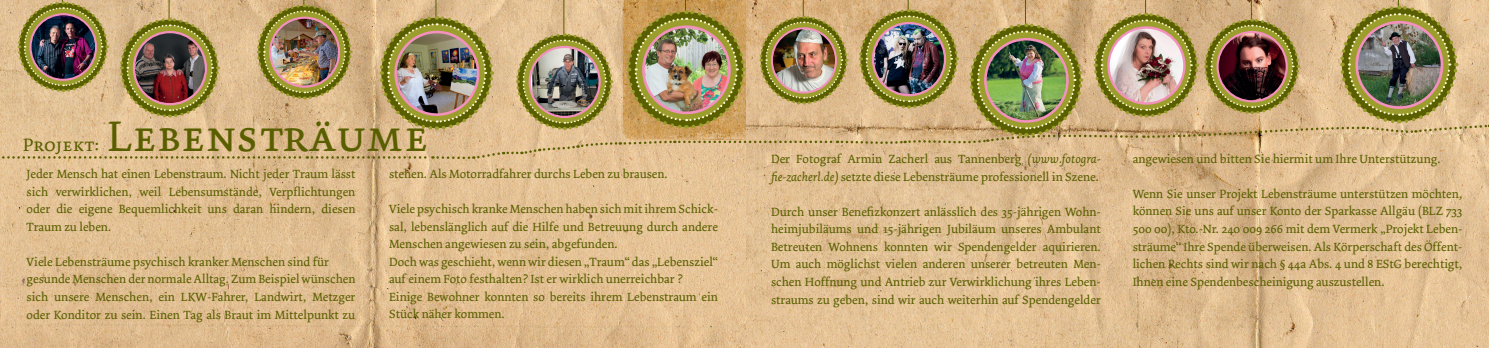
<style>
.page{position:relative;width:1489px;height:348px;background:#fff}
.page>*{position:absolute;margin:0;border:0;box-sizing:border-box;transform-origin:0 0}
.t1{font:45px "Dolly Small Caps";color:#595f00}
.t2{font:18.75px "Dolly Small Caps";color:#595f00}
.t3{font:12.5px/17.5px "Dolly";color:#595f00;text-align:justify}
.s1{font-style:italic}
</style>
<div class="page">
<img style="left:745px;top:160px;width:743px;height:187px">
<svg style="left:0;top:160px;width:745px;height:187px;background:#e0be91"></svg>
<img style="left:0;top:0;width:1489px;height:160px">
<img style="left:772px;top:28px;width:64px;height:64px;border-radius:32px">
<div style="left:771px;top:27px;width:66px;height:66px;border:2px solid #f391bd;border-radius:50%"></div>
<h1 class="t1" style="left:108px;top:109px;width:322px">Lebensträume</h1>
<p class="t3" style="left:389px;top:165px;width:280px">stehen. Als Motorradfahrer durchs Leben zu brausen.</p>
<p class="t3" style="left:389px;top:200px;width:330px;text-align:left">Viele psychisch kranke Menschen haben sich mit ihrem Schick&shy;sal, lebenslänglich auf die Hilfe und Betreuung durch andere Menschen angewiesen zu sein, abgefunden.<br>Doch was geschieht, wenn wir diesen „Traum“ das „Lebensziel“ auf einem Foto festhalten? Ist er wirklich unerreichbar ?<br>Einige Bewohner konnten so bereits ihrem Lebenstraum ein Stück näher kommen.</p>
<h2 class="t2" style="left:23px;top:134px;width:77px">Projekt:</h2>
<p class="t3" style="left:27px;top:165px;width:330px">Jeder Mensch hat einen Lebenstraum. Nicht jeder Traum lässt sich verwirklichen, weil Lebensumstände, Verpflichtungen oder die eigene Bequemlichkeit uns daran hindern, diesen Traum zu leben.</p>
<p class="t3" style="left:27px;top:253px;width:330px;text-align:left">Viele Lebensträume psychisch kranker Menschen sind für gesunde Menschen der normale Alltag. Zum Beispiel wünschen sich unsere Menschen, ein LKW-Fahrer, Landwirt, Metzger oder Konditor zu sein. Einen Tag als Braut im Mittelpunkt zu</p>
<p class="t3" style="left:771px;top:150px;width:331px">Der Fotograf Armin Zacherl aus Tannenberg <span class="s1">(www.fotogra&shy;fie-zacherl.de)</span> setzte diese Lebensträume professionell in Szene.</p>
<p class="t3" style="left:771px;top:203px;width:331px">Durch unser Benefizkonzert anlässlich des 35-jährigen Wohn&shy;heimjubiläums und 15-jährigen Jubiläum unseres Ambulant Betreuten Wohnens konnten wir Spendengelder aquirieren.<br>Um auch möglichst vielen anderen unserer betreuten Men&shy;schen Hoffnung und Antrieb zur Verwirklichung ihres Leben&shy;straums zu geben, sind wir auch weiterhin auf Spendengelder</p>
<p class="t3" style="left:1132px;top:150px;width:309px">angewiesen und bitten Sie hiermit um Ihre Unterstützung.</p>
<p class="t3" style="left:1132px;top:185px;width:331px">Wenn Sie unser Projekt Lebensträume unterstützen möchten, können Sie uns auf unser Konto der Sparkasse Allgäu (BLZ 733<br>500 00), Kto.-Nr. 240 009 266 mit dem Vermerk „Projekt Leben&shy;sträume“ Ihre Spende überweisen. Als Körperschaft des Öffent&shy;lichen Rechts sind wir nach § 44a Abs. 4 und 8 EStG berechtigt, Ihnen eine Spendenbescheinigung auszustellen.</p>
</div>
